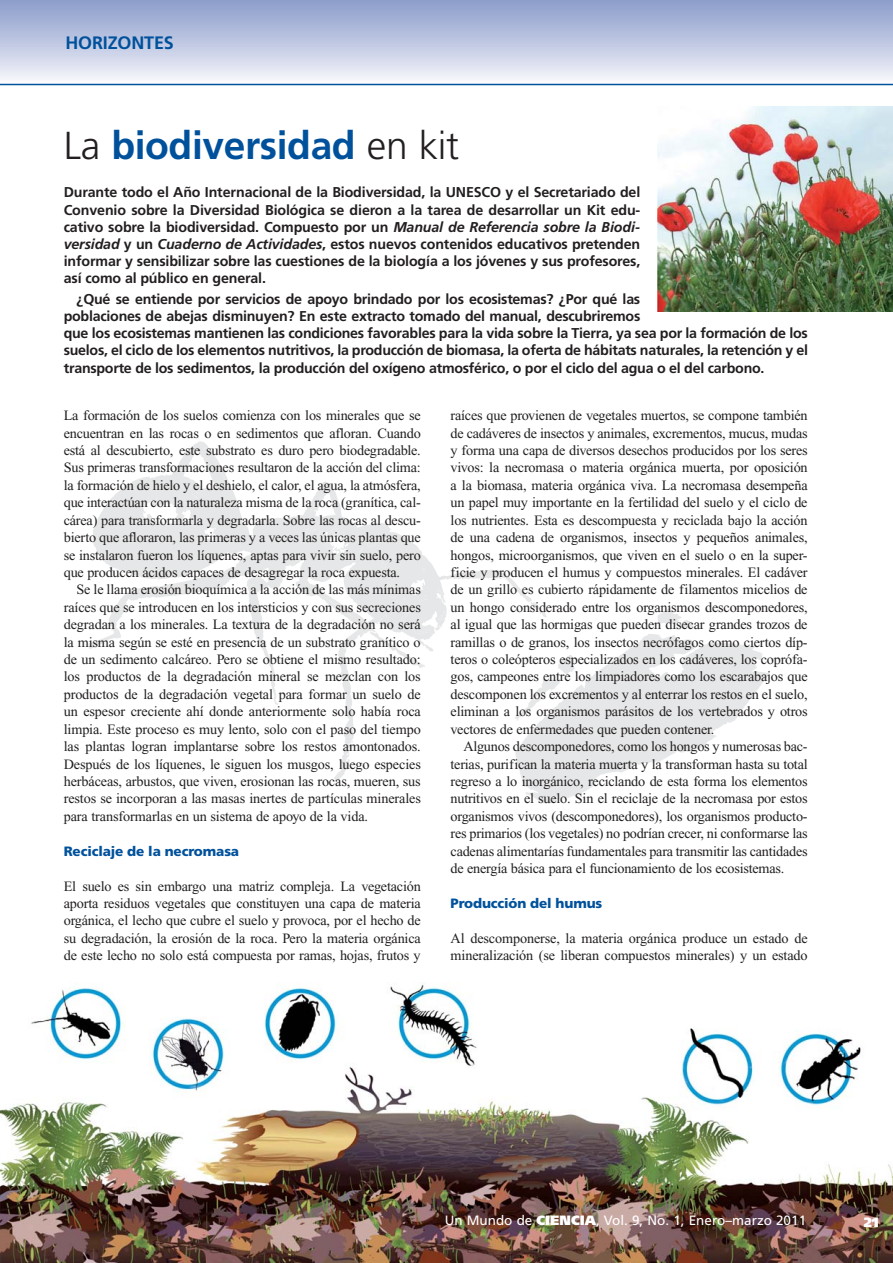
<style>
.page{position:relative;width:893px;height:1263px;background:#fff}
.page>*{position:absolute;margin:0;border:0;box-sizing:border-box;transform-origin:0 0}
.t1{font:700 39px "Frutiger";letter-spacing:-.01em;color:#00519c}
.t2{font:700 18px "Frutiger";letter-spacing:-.01em;color:#00519c}
.t3{font:14.25px/17.4px "Times New Roman";letter-spacing:-.015em;color:#231f20;text-align:justify}
.t4{font:700 14.25px/17.1px "Frutiger";letter-spacing:-.02em;color:#231f20;text-align:justify}
.t5{font:13.5px "Frutiger";color:#fff}
.t6{font:900 13.5px "Frutiger";letter-spacing:-.01em;color:#00519c}
.t7{font:900 13.5px "Frutiger";color:#fff}
.s1{font-weight:300;color:#231f20}
.s2{font-style:italic}
.s3{font-weight:900}
</style>
<div class="page">
<div style="left:0;top:0;width:893px;height:82px;background:linear-gradient(to bottom,#8a9bca,#f3f3f9)"></div>
<hr style="left:0;top:84px;width:893px;height:1px;background:#00519c">
<svg style="left:657px;top:608px;width:36px;height:20px"></svg>
<svg style="left:532px;top:602px;width:15px;height:15px"></svg>
<svg style="left:88px;top:441px;width:444px;height:340px"></svg>
<svg style="left:480px;top:574px;width:17px;height:3px"></svg>
<svg style="left:437px;top:588px;width:5px;height:15px"></svg>
<svg style="left:437px;top:611px;width:9px;height:10px"></svg>
<svg style="left:422px;top:567px;width:3px;height:5px"></svg>
<svg style="left:408px;top:655px;width:7px;height:9px"></svg>
<svg style="left:379px;top:583px;width:51px;height:52px;background:#e8e9ea"></svg>
<div style="left:358px;top:533px;width:38px;height:41px;background:#e6e7e8"></div>
<svg style="left:330px;top:526px;width:15px;height:11px"></svg>
<svg style="left:323px;top:543px;width:9px;height:6px"></svg>
<svg style="left:327px;top:598px;width:26px;height:19px"></svg>
<svg style="left:309px;top:497px;width:12px;height:15px"></svg>
<svg style="left:298px;top:523px;width:23px;height:14px"></svg>
<svg style="left:349px;top:735px;width:3px;height:5px"></svg>
<svg style="left:214px;top:537px;width:8px;height:5px"></svg>
<svg style="left:214px;top:579px;width:7px;height:3px"></svg>
<svg style="left:189px;top:446px;width:37px;height:62px"></svg>
<svg style="left:164px;top:480px;width:5px;height:7px"></svg>
<svg style="left:146px;top:498px;width:3px;height:4px"></svg>
<svg style="left:142px;top:517px;width:14px;height:6px"></svg>
<svg style="left:133px;top:590px;width:10px;height:2px"></svg>
<svg style="left:514px;top:634px;width:255px;height:170px"></svg>
<img style="left:0;top:982px;width:893px;height:281px">
<img style="left:657px;top:107px;width:236px;height:205px">
<p class="t2" style="left:65px;top:36px;width:110px">HORIZONTES</p>
<h1 class="t1" style="left:64px;top:130px;width:397px"><span class="s1">La</span> biodiversidad <span class="s1">en kit</span></h1>
<p class="t4" style="left:64px;top:185px;width:578px">Durante todo el Año Internacional de la Biodiversidad, la UNESCO y el Secretariado del Convenio sobre la Diversidad Biológica se dieron a la tarea de desarrollar un Kit edu&shy;cativo sobre la biodiversidad. Compuesto por un <span class="s2">Manual de Referencia sobre la Biodi&shy;versidad</span> y un <span class="s2">Cuaderno de Actividades</span>, estos nuevos contenidos educativos pretenden informar y sensibilizar sobre las cuestiones de la biología a los jóvenes y sus profesores, así como al público en general.</p>
<p class="t4" style="left:64px;top:292px;width:746px;text-align:left;text-indent:13px">¿Qué se entiende por servicios de apoyo brindado por los ecosistemas? ¿Por qué las<br>poblaciones de abejas disminuyen? En este extracto tomado del manual, descubriremos<br>que los ecosistemas mantienen las condiciones favorables para la vida sobre la Tierra, ya sea por la formación de los suelos, el ciclo de los elementos nutritivos, la producción de biomasa, la oferta de hábitats naturales, la retención y el transporte de los sedimentos, la producción del oxígeno atmosférico, o por el ciclo del agua o el del carbono.</p>
<p class="t3" style="left:64px;top:408px;width:359px">La formación de los suelos comienza con los minerales que se encuentran en las rocas o en sedimentos que afloran. Cuando está al descubierto, este substrato es duro pero biodegradable.<br>Sus primeras transformaciones resultaron de la acción del clima: la formación de hielo y el deshielo, el calor, el agua, la atmósfera, que interactúan con la naturaleza misma de la roca (granítica, cal&shy;cárea) para transformarla y degradarla. Sobre las rocas al descu&shy;bierto que afloraron, las primeras y a veces las únicas plantas que se instalaron fueron los líquenes, aptas para vivir sin suelo, pero que producen ácidos capaces de desagregar la roca expuesta.</p>
<p class="t3" style="left:64px;top:582px;width:359px;text-indent:13px">Se le llama erosión bioquímica a la acción de las más mínimas raíces que se introducen en los intersticios y con sus secreciones degradan a los minerales. La textura de la degradación no será la misma según se esté en presencia de un substrato granítico o de un sedimento calcáreo. Pero se obtiene el mismo resultado: los productos de la degradación mineral se mezclan con los productos de la degradación vegetal para formar un suelo de un espesor creciente ahí donde anteriormente solo había roca limpia. Este proceso es muy lento, solo con el paso del tiempo las plantas logran implantarse sobre los restos amontonados.<br>Después de los líquenes, le siguen los musgos, luego especies herbáceas, arbustos, que viven, erosionan las rocas, mueren, sus restos se incorporan a las masas inertes de partículas minerales para transformarlas en un sistema de apoyo de la vida.</p>
<p class="t6" style="left:64px;top:846px;width:177px">Reciclaje de la necromasa</p>
<p class="t3" style="left:64px;top:879px;width:359px">El suelo es sin embargo una matriz compleja. La vegetación aporta residuos vegetales que constituyen una capa de materia orgánica, el lecho que cubre el suelo y provoca, por el hecho de su degradación, la erosión de la roca. Pero la materia orgánica de este lecho no solo está compuesta por ramas, hojas, frutos y</p>
<p class="t3" style="left:451px;top:408px;width:359px">raíces que provienen de vegetales muertos, se compone también de cadáveres de insectos y animales, excrementos, mucus, mudas y forma una capa de diversos desechos producidos por los seres vivos: la necromasa o materia orgánica muerta, por oposición a la biomasa, materia orgánica viva. La necromasa desempeña un papel muy importante en la fertilidad del suelo y el ciclo de los nutrientes. Esta es descompuesta y reciclada bajo la acción de una cadena de organismos, insectos y pequeños animales, hongos, microorganismos, que viven en el suelo o en la super&shy;ficie y producen el humus y compuestos minerales. El cadáver de un grillo es cubierto rápidamente de filamentos micelios de un hongo considerado entre los organismos descomponedores, al igual que las hormigas que pueden disecar grandes trozos de ramillas o de granos, los insectos necrófagos como ciertos díp&shy;teros o coleópteros especializados en los cadáveres, los coprófa&shy;gos, campeones entre los limpiadores como los escarabajos que descomponen los excrementos y al enterrar los restos en el suelo, eliminan a los organismos parásitos de los vertebrados y otros vectores de enfermedades que pueden contener.</p>
<p class="t3" style="left:451px;top:739px;width:359px;text-indent:13px">Algunos descomponedores, como los hongos y numerosas bac&shy;terias, purifican la materia muerta y la transforman hasta su total regreso a lo inorgánico, reciclando de esta forma los elementos nutritivos en el suelo. Sin el reciclaje de la necromasa por estos organismos vivos (descomponedores), los organismos producto&shy;res primarios (los vegetales) no podrían crecer, ni conformarse las cadenas alimentarías fundamentales para transmitir las cantidades de energía básica para el funcionamiento de los ecosistemas.</p>
<p class="t6" style="left:451px;top:898px;width:153px">Producción del humus</p>
<p class="t3" style="left:451px;top:931px;width:359px">Al descomponerse, la materia orgánica produce un estado de mineralización (se liberan compuestos minerales) y un estado</p>
<p class="t5" style="left:445px;top:1215px;width:363px">Un Mundo de <span class="s3">CIENCIA</span>, Vol. 9, No. 1, Enero–marzo 2011</p>
<p class="t7" style="left:864px;top:1217px;width:17px">21</p>
</div>
